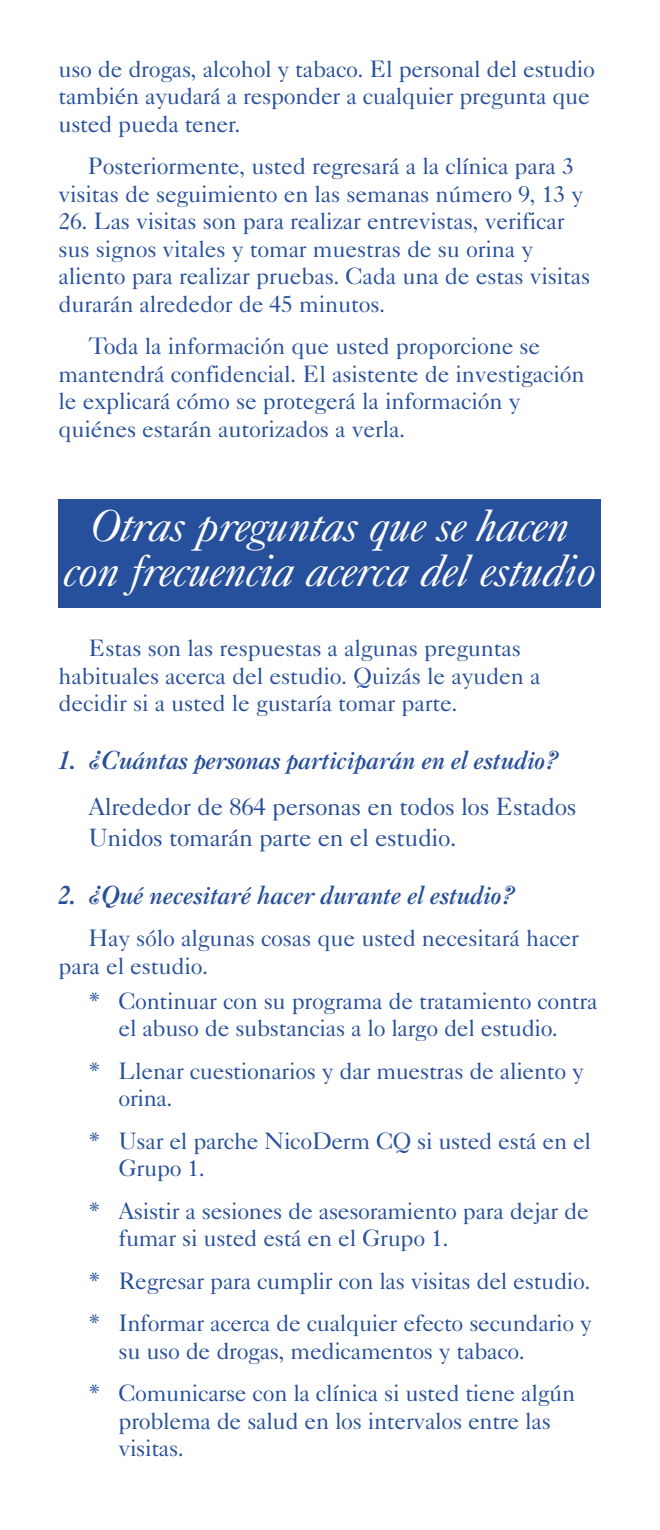
<style>
.page{position:relative;width:660px;height:1530px;background:#fff}
.page>*{position:absolute;margin:0;border:0;box-sizing:border-box;transform-origin:0 0}
.t1{font:italic 45px/45px "Caslon Five Forty";letter-spacing:-.015em;color:#fff;text-align:center}
.t2{font:italic 700 25px "Caslon BT";letter-spacing:-.03em;color:#27509c}
.t3{font:25px/31.2px "Caslon Five Forty";letter-spacing:-.015em;color:#27509c}
.t4{font:23.75px/27.5px "Caslon Five Forty";letter-spacing:-.01em;color:#27509c}
</style>
<div class="page">
<div style="left:58px;top:499px;width:543px;height:109px;background:#27509c"></div>
<p class="t4" style="left:58px;top:57px;width:538px">uso de drogas, alcohol y tabaco. El personal del estudio también ayudará a responder a cualquier pregunta que usted pueda tener.</p>
<p class="t4" style="left:58px;top:155px;width:526px;text-indent:30px">Posteriormente, usted regresará a la clínica para 3 visitas de seguimiento en las semanas número 9, 13 y</p>
<p class="t4" style="left:58px;top:210px;width:533px">26. Las visitas son para realizar entrevistas, verificar sus signos vitales y tomar muestras de su orina y aliento para realizar pruebas. Cada una de estas visitas durarán alrededor de 45 minutos.</p>
<p class="t4" style="left:58px;top:335px;width:528px;text-indent:30px">Toda la información que usted proporcione se mantendrá confidencial. El asistente de investigación le explicará cómo se protegerá la información y quiénes estarán autorizados a verla.</p>
<h1 class="t1" style="left:64px;top:508px;width:534px">Otras preguntas que se hacen con frecuencia acerca del estudio</h1>
<p class="t4" style="left:58px;top:637px;width:484px;text-indent:30px">Estas son las respuestas a algunas preguntas habituales acerca del estudio. Quizás le ayuden a decidir si a usted le gustaría tomar parte.</p>
<p class="t2" style="left:58px;top:749px;width:502px">1. ¿Cuántas personas participarán en el estudio?</p>
<p class="t3" style="left:89px;top:794px;width:490px">Alrededor de 864 personas en todos los Estados<br>Unidos tomarán parte en el estudio.</p>
<p class="t2" style="left:58px;top:884px;width:459px">2. ¿Qué necesitaré hacer durante el estudio?</p>
<p class="t4" style="left:58px;top:927px;width:522px;text-indent:30px">Hay sólo algunas cosas que usted necesitará hacer para el estudio.</p>
<p class="t4" style="left:89px;top:989px;width:511px;text-align:center">* Continuar con su programa de tratamiento contra el abuso de substancias a lo largo del estudio.</p>
<p class="t4" style="left:119px;top:1059px;width:467px;text-indent:-30px">* Llenar cuestionarios y dar muestras de aliento y orina.</p>
<p class="t4" style="left:119px;top:1129px;width:474px;text-indent:-30px">* Usar el parche NicoDerm CQ si usted está en el<br>Grupo 1.</p>
<p class="t4" style="left:119px;top:1199px;width:472px;text-indent:-30px">* Asistir a sesiones de asesoramiento para dejar de fumar si usted está en el Grupo 1.</p>
<p class="t4" style="left:89px;top:1262px;width:505px;line-height:42.5px">* Regresar para cumplir con las visitas del estudio. * Informar acerca de cualquier efecto secundario y</p>
<p class="t4" style="left:89px;top:1332px;width:488px;line-height:42.5px;text-indent:30px">su uso de drogas, medicamentos y tabaco.<br>* Comunicarse con la clínica si usted tiene algún</p>
<p class="t4" style="left:119px;top:1409px;width:434px">problema de salud en los intervalos entre las visitas.</p>
</div>
